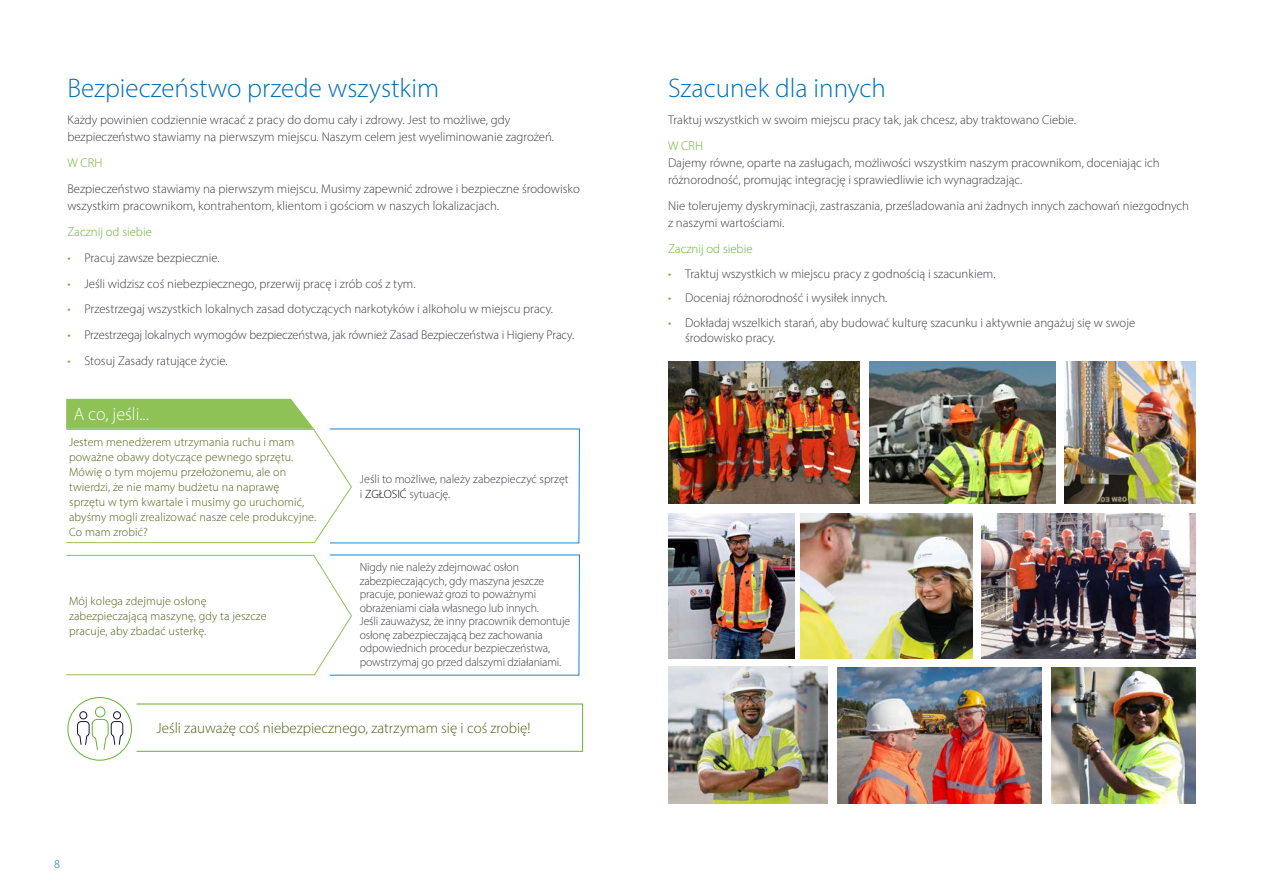
<style>
.page{position:relative;width:1263px;height:893px;background:#fff}
.page>*{position:absolute;margin:0;border:0;box-sizing:border-box;transform-origin:0 0}
.t1{font:300 27px "Myriad Pro";color:#0070ba}
.t2{font:300 18px "Myriad Pro";color:#fff}
.t3{font:300 15px "Myriad Pro";color:#4d6113}
.t4{font:300 12.75px/17.1px "Myriad Pro";color:#3b3c43}
.t5{font:300 12.75px "Myriad Pro";color:#65b32e}
.t6{font:300 12px/13.5px "Myriad Pro";letter-spacing:-.01em;color:#3b3c43}
.t7{font:300 12px/15px "Myriad Pro";letter-spacing:.01em;color:#4d6113}
.t8{font:300 12px "Myriad Pro";color:#0070ba}
.s1{color:#65b32e}
.s2{color:#000}
</style>
<div class="page">
<svg style="left:66px;top:554px;width:514px;height:122px"></svg>
<svg style="left:66px;top:399px;width:514px;height:145px"></svg>
<svg style="left:67px;top:697px;width:65px;height:64px"></svg>
<div style="left:114px;top:712px;width:6px;height:7px;background:#fff;border-radius:50%"></div>
<div style="left:113px;top:711px;width:8px;height:8px;border:1px solid #14133b;border-radius:50%"></div>
<div style="left:95px;top:707px;width:10px;height:10px;background:#fff;border-radius:50%"></div>
<div style="left:95px;top:707px;width:10px;height:10px;border:1px solid #65b32e;border-radius:50%"></div>
<div style="left:80px;top:712px;width:7px;height:7px;background:#fff;border-radius:50%"></div>
<div style="left:79px;top:711px;width:8px;height:8px;border:1px solid #14133b;border-radius:50%"></div>
<svg style="left:77px;top:719px;width:47px;height:32px"></svg>
<div style="left:136px;top:704px;width:447px;height:48px;border:1px solid #65b32e"></div>
<img style="left:668px;top:361px;width:192px;height:143px">
<img style="left:668px;top:514px;width:126px;height:144px">
<img style="left:869px;top:361px;width:186px;height:143px">
<img style="left:1065px;top:361px;width:130px;height:143px">
<img style="left:801px;top:514px;width:171px;height:144px">
<img style="left:982px;top:514px;width:213px;height:144px">
<img style="left:1051px;top:668px;width:144px;height:136px">
<img style="left:668px;top:667px;width:160px;height:137px">
<img style="left:838px;top:668px;width:203px;height:136px">
<h1 class="t1" style="left:67px;top:72px;width:373px">Bezpieczeństwo przede wszystkim</h1>
<p class="t4" style="left:67px;top:111px;width:488px">Każdy powinien codziennie wracać z pracy do domu cały i zdrowy. Jest to możliwe, gdy bezpieczeństwo stawiamy na pierwszym miejscu. Naszym celem jest wyeliminowanie zagrożeń.</p>
<p class="t5" style="left:67px;top:155px;width:36px">W CRH</p>
<p class="t4" style="left:67px;top:180px;width:514px">Bezpieczeństwo stawiamy na pierwszym miejscu. Musimy zapewnić zdrowe i bezpieczne środowisko wszystkim pracownikom, kontrahentom, klientom i gościom w naszych lokalizacjach.</p>
<p class="t5" style="left:67px;top:224px;width:86px">Zacznij od siebie</p>
<p class="t4" style="left:67px;top:249px;width:154px"><span class="s1">•</span> Pracuj zawsze bezpiecznie.</p>
<p class="t4" style="left:67px;top:275px;width:350px"><span class="s1">•</span> Jeśli widzisz coś niebezpiecznego, przerwij pracę i zrób coś z tym.</p>
<p class="t4" style="left:67px;top:301px;width:487px"><span class="s1">•</span> Przestrzegaj wszystkich lokalnych zasad dotyczących narkotyków i alkoholu w miejscu pracy.</p>
<p class="t4" style="left:67px;top:326px;width:508px"><span class="s1">•</span> Przestrzegaj lokalnych wymogów bezpieczeństwa, jak również Zasad Bezpieczeństwa i Higieny Pracy.</p>
<p class="t4" style="left:67px;top:352px;width:162px"><span class="s1">•</span> Stosuj Zasady ratujące życie.</p>
<h2 class="t2" style="left:74px;top:404px;width:77px">A co, jeśli...</h2>
<p class="t7" style="left:69px;top:434px;width:249px">Jestem menedżerem utrzymania ruchu i mam poważne obawy dotyczące pewnego sprzętu.<br>Mówię o tym mojemu przełożonemu, ale on twierdzi, że nie mamy budżetu na naprawę sprzętu w tym kwartale i musimy go uruchomić, abyśmy mogli zrealizować nasze cele produkcyjne.<br>Co mam zrobić?</p>
<p class="t7" style="left:69px;top:593px;width:199px">Mój kolega zdejmuje osłonę zabezpieczającą maszynę, gdy ta jeszcze pracuje, aby zbadać usterkę.</p>
<p class="t6" style="left:360px;top:471px;width:210px;line-height:15px">Jeśli to możliwe, należy zabezpieczyć sprzęt i <span class="s2">ZGŁOSIĆ</span> sytuację.</p>
<p class="t6" style="left:360px;top:560px;width:212px">Nigdy nie należy zdejmować osłon zabezpieczających, gdy maszyna jeszcze pracuje, ponieważ grozi to poważnymi obrażeniami ciała własnego lub innych.<br>Jeśli zauważysz, że inny pracownik demontuje osłonę zabezpieczającą bez zachowania odpowiednich procedur bezpieczeństwa, powstrzymaj go przed dalszymi działaniami.</p>
<p class="t3" style="left:157px;top:719px;width:375px">Jeśli zauważę coś niebezpiecznego, zatrzymam się i coś zrobię!</p>
<p class="t8" style="left:54px;top:856px;width:7px">8</p>
<h1 class="t1" style="left:668px;top:72px;width:220px">Szacunek dla innych</h1>
<p class="t4" style="left:668px;top:111px;width:410px">Traktuj wszystkich w swoim miejscu pracy tak, jak chcesz, aby traktowano Ciebie.</p>
<p class="t5" style="left:668px;top:138px;width:36px">W CRH</p>
<p class="t4" style="left:668px;top:154px;width:493px">Dajemy równe, oparte na zasługach, możliwości wszystkim naszym pracownikom, doceniając ich różnorodność, promując integrację i sprawiedliwie ich wynagradzając.</p>
<p class="t4" style="left:668px;top:197px;width:523px">Nie tolerujemy dyskryminacji, zastraszania, prześladowania ani żadnych innych zachowań niezgodnych z naszymi wartościami.</p>
<p class="t5" style="left:668px;top:241px;width:86px">Zacznij od siebie</p>
<p class="t4" style="left:668px;top:265px;width:329px"><span class="s1">•</span> Traktuj wszystkich w miejscu pracy z godnością i szacunkiem.</p>
<p class="t4" style="left:668px;top:289px;width:221px"><span class="s1">•</span> Doceniaj różnorodność i wysiłek innych.</p>
<p class="t4" style="left:685px;top:314px;width:452px;line-height:15.8px;text-indent:-17px"><span class="s1">•</span> Dokładaj wszelkich starań, aby budować kulturę szacunku i aktywnie angażuj się w swoje środowisko pracy.</p>
</div>
